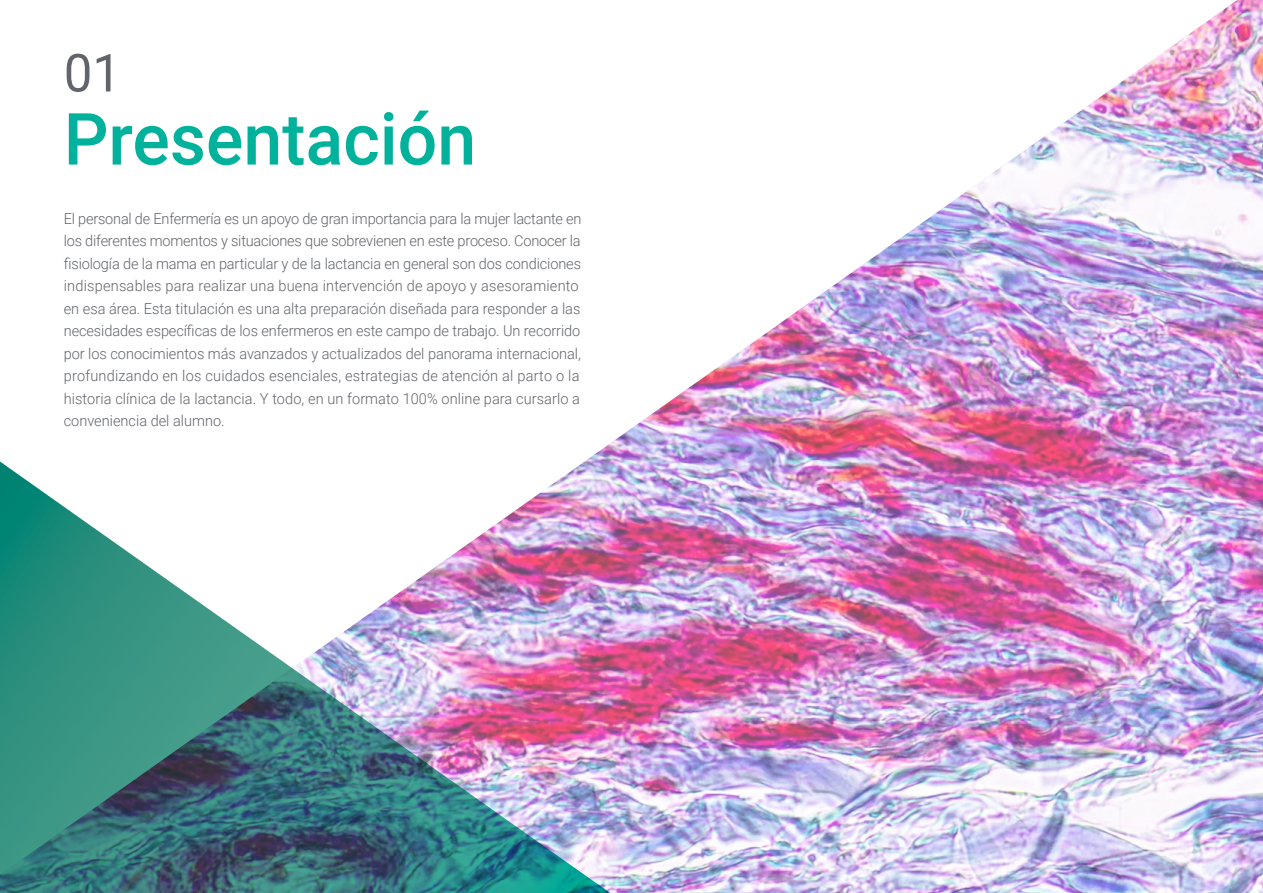
<style>
.page{position:relative;width:1263px;height:893px;background:#fff}
.page>*{position:absolute;margin:0;border:0;box-sizing:border-box;transform-origin:0 0}
.t1{font:500 72px "Roboto";color:#00b19b}
.t2{font:52.5px "Roboto";color:#61646a}
.t3{font:300 15px/22.5px "Roboto";color:#61646a}
</style>
<div class="page">
<img style="left:606px;top:0;width:657px;height:893px">
<img style="left:0;top:446px;width:640px;height:447px">
<h2 class="t2" style="left:64px;top:36px;width:59px">01</h2>
<h1 class="t1" style="left:64px;top:89px;width:414px">Presentación</h1>
<p class="t3" style="left:64px;top:207px;width:519px">El personal de Enfermería es un apoyo de gran importancia para la mujer lactante en los diferentes momentos y situaciones que sobrevienen en este proceso. Conocer la fisiología de la mama en particular y de la lactancia en general son dos condiciones indispensables para realizar una buena intervención de apoyo y asesoramiento en esa área. Esta titulación es una alta preparación diseñada para responder a las necesidades específicas de los enfermeros en este campo de trabajo. Un recorrido por los conocimientos más avanzados y actualizados del panorama internacional, profundizando en los cuidados esenciales, estrategias de atención al parto o la historia clínica de la lactancia. Y todo, en un formato 100% online para cursarlo a conveniencia del alumno.</p>
</div>
